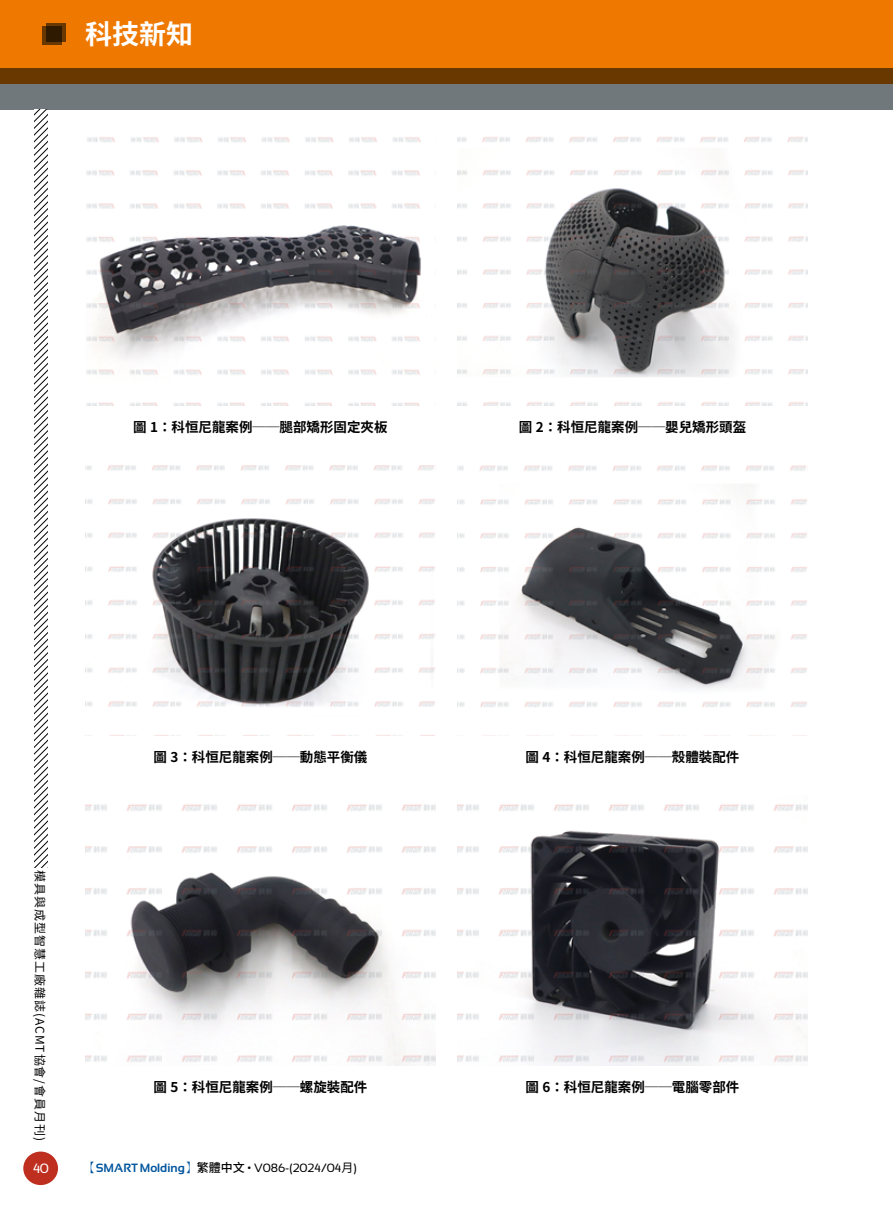
<style>
.page{position:relative;width:893px;height:1212px;background:#fff}
.page>*{position:absolute;margin:0;border:0;box-sizing:border-box;transform-origin:0 0}
.t1{font:700 27px "Noto Sans CJ Ktc";color:#fff}
.t2{font:700 13.5px "Noto Sans CJ Ktc";color:#000}
.t3{font:13.5px "Sansation";color:#fff}
.t4{font:12px "Sansation";color:#000}
.t5{font:12px "Noto Sans CJ Ktc";letter-spacing:.08em;color:#000}
.s1{font-family:"Adobe Ming Std";font-weight:300;color:#00559d}
.s2{font-weight:700;color:#00559d}
.s3{font-family:"Noto Sans CJ Ktc";font-weight:500}
.s4{font-family:"Noto Sans CJ Ktc"}
</style>
<div class="page">
<div style="left:0;top:0;width:893px;height:84px;background:#ee7800"></div>
<svg style="left:0;top:68px;width:893px;height:41px;background:#6d5f4b"></svg>
<svg style="left:34px;top:109px;width:13px;height:758px"></svg>
<div style="left:23px;top:1151px;width:35px;height:34px;background:#be2f20;border-radius:50%"></div>
<div style="left:43px;top:26px;width:19px;height:19px;background:#693800"></div>
<svg style="left:46px;top:23px;width:20px;height:19px"></svg>
<img style="left:86px;top:137px;width:335px;height:268px">
<img style="left:85px;top:465px;width:350px;height:242px">
<img style="left:85px;top:804px;width:351px;height:261px">
<img style="left:457px;top:137px;width:351px;height:268px">
<img style="left:457px;top:465px;width:350px;height:242px">
<img style="left:457px;top:804px;width:351px;height:261px">
<h1 class="t1" style="left:85px;top:19px;width:109px">科技新知</h1>
<p class="t2" style="left:133px;top:420px;width:256px">圖 1：科恒尼龍案例──腿部矯形固定夾板</p>
<p class="t2" style="left:154px;top:749px;width:215px">圖 3：科恒尼龍案例──動態平衡儀</p>
<p class="t5" style="left:47px;top:870px;width:272px;rotate:90deg">模具與成型智慧工廠雜誌(ACMT協會/會員月刊)</p>
<p class="t3" style="left:33px;top:1161px;width:17px">40</p>
<p class="t2" style="left:154px;top:1079px;width:215px">圖 5：科恒尼龍案例──螺旋裝配件</p>
<p class="t4" style="left:84px;top:1161px;width:274px"><span class="s1">【</span><span class="s2">SMART Molding</span><span class="s1">】</span><span class="s3">繁體中文</span> • V086-(2024/04<span class="s4">月</span>)</p>
<p class="t2" style="left:519px;top:420px;width:229px">圖 2：科恒尼龍案例──嬰兒矯形頭盔</p>
<p class="t2" style="left:526px;top:749px;width:215px">圖 4：科恒尼龍案例──殼體裝配件</p>
<p class="t2" style="left:526px;top:1079px;width:215px">圖 6：科恒尼龍案例──電腦零部件</p>
</div>
